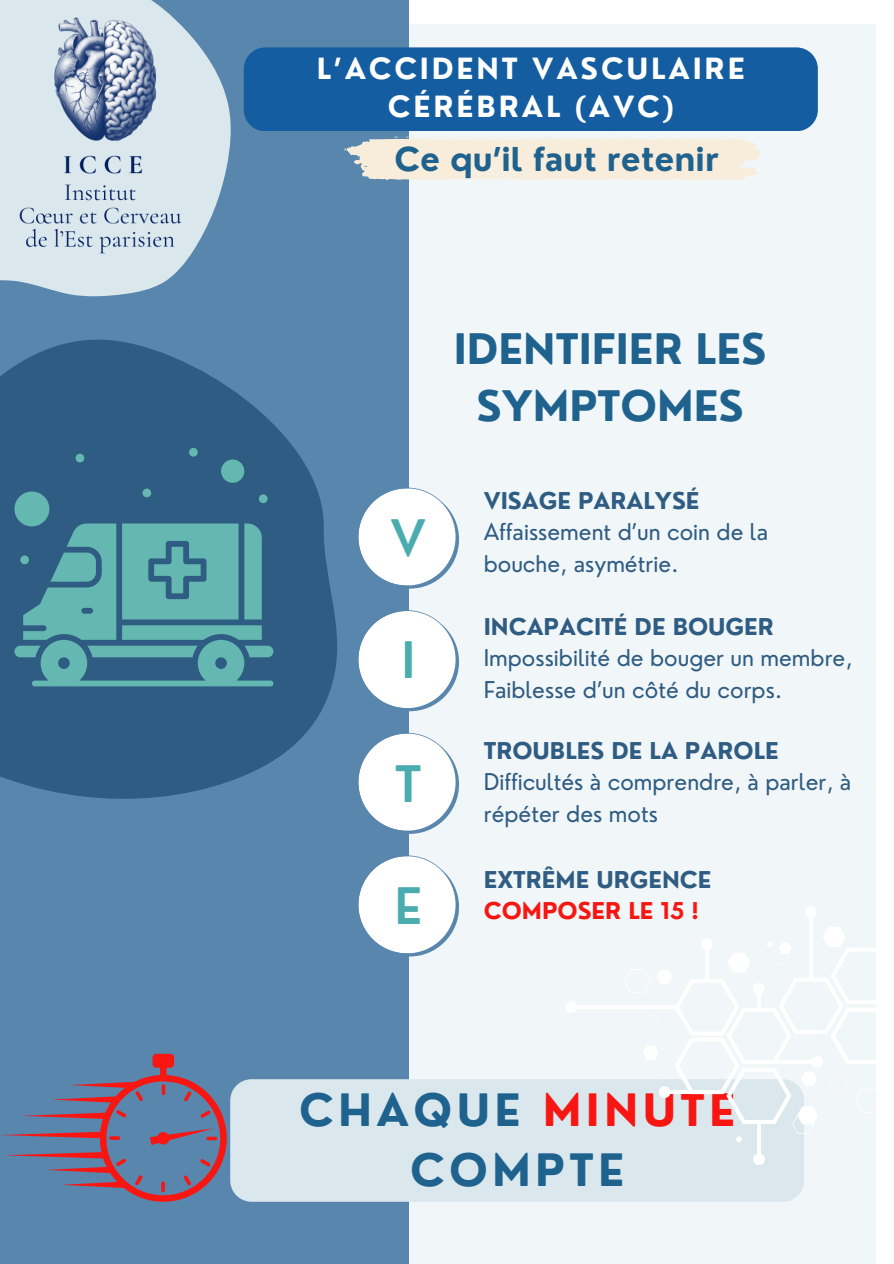
<style>
.page{position:relative;width:894px;height:1264px;background:#fff}
.page>*{position:absolute;margin:0;border:0;box-sizing:border-box;transform-origin:0 0}
.t1{font:600 49.05px "Nourd";color:#4bacaf}
.t2{font:700 43.5px/59.7px "Nourd";letter-spacing:.1em;color:#1f628e;text-align:center}
.t3{font:700 40.95px/57.3px "Nourd";color:#1f628e;text-align:center}
.t4{font:700 31.95px "Nourd";color:#1f628e}
.t5{font:700 28.5px/38.2px "Nourd";letter-spacing:.1em;color:#fff;text-align:center}
.t6{font:22.65px/31.5px "Nourd";color:#2f5c82}
.t7{font:700 22.65px/31.5px "Nourd";color:#2f5c82}
.s1{color:#f81612}
</style>
<div class="page">
<div style="left:79px;top:24px;width:796px;height:1239px;background:#f1f6f8"></div>
<div style="left:0;top:0;width:408px;height:1263px;background:#5986ad"></div>
<svg style="left:358px;top:487px;width:101px;height:101px"></svg>
<svg style="left:358px;top:610px;width:101px;height:101px"></svg>
<svg style="left:358px;top:732px;width:101px;height:101px"></svg>
<svg style="left:358px;top:855px;width:101px;height:101px"></svg>
<svg style="left:0;top:339px;width:337px;height:460px;fill:#2f5c82"></svg>
<svg style="left:0;top:0;width:231px;height:297px;fill:#dae7ed"></svg>
<img style="left:0;top:8px;width:226px;height:246px">
<div style="left:14px;top:491px;width:35px;height:35px;background:#64b8b1;border-radius:50%"></div>
<div style="left:221px;top:459px;width:23px;height:24px;background:#64b8b1;border-radius:50%"></div>
<div style="left:259px;top:494px;width:8px;height:9px;background:#64b8b1;border-radius:50%"></div>
<div style="left:189px;top:448px;width:9px;height:8px;background:#64b8b1;border-radius:50%"></div>
<div style="left:142px;top:488px;width:9px;height:9px;background:#64b8b1;border-radius:50%"></div>
<div style="left:76px;top:453px;width:8px;height:9px;background:#64b8b1;border-radius:50%"></div>
<svg style="left:14px;top:523px;width:259px;height:163px;background:#50959f"></svg>
<div style="left:230px;top:1079px;width:573px;height:122px;background:#dae7ed;border-radius:21px"></div>
<svg style="left:1px;top:1053px;width:225px;height:148px"></svg>
<div style="left:244px;top:47px;width:573px;height:84px;background:#145da0;border-radius:21px"></div>
<svg style="left:344px;top:136px;width:416px;height:45px"></svg>
<hr style="left:570px;top:1005px;width:106px;height:4px;background:#fff">
<div style="left:565px;top:1001px;width:11px;height:12px;background:#fff;border-radius:50%"></div>
<svg style="left:757px;top:1142px;width:3px;height:11px"></svg>
<div style="left:752px;top:1153px;width:12px;height:11px;background:#fff;border-radius:50%"></div>
<div style="left:804px;top:906px;width:12px;height:11px;background:#fff;border-radius:50%"></div>
<svg style="left:624px;top:913px;width:252px;height:229px"></svg>
<p class="t5" style="left:316px;top:49px;width:429px">L’ACCIDENT VASCULAIRE<br>CÉRÉBRAL (AVC)</p>
<p class="t4" style="left:394px;top:139px;width:326px">Ce qu’il faut retenir</p>
<p class="t1" style="left:390px;top:507px;width:37px">V</p>
<p class="t1" style="left:401px;top:629px;width:15px">I</p>
<p class="t1" style="left:395px;top:752px;width:28px">T</p>
<p class="t1" style="left:394px;top:875px;width:29px">E</p>
<h3 class="t3" style="left:453px;top:320px;width:314px">IDENTIFIER LES<br>SYMPTOMES</h3>
<p class="t7" style="left:483px;top:484px;width:217px">VISAGE PARALYSÉ</p>
<p class="t6" style="left:483px;top:516px;width:286px">Affaissement d’un coin de la bouche, asymétrie.</p>
<p class="t7" style="left:483px;top:610px;width:291px">INCAPACITÉ DE BOUGER</p>
<h2 class="t6" style="left:483px;top:642px;width:370px">Impossibilité de bouger un membre,<br>Faiblesse d’un côté du corps.</h2>
<h1 class="t7" style="left:483px;top:734px;width:296px">TROUBLES DE LA PAROLE</h1>
<p class="t6" style="left:483px;top:765px;width:369px">Difficultés à comprendre, à parler, à répéter des mots</p>
<p class="t7" style="left:483px;top:863px;width:229px">EXTRÊME URGENCE<br><span class="s1">COMPOSER LE 15 !</span></p>
<p class="t2" style="left:299px;top:1080px;width:437px">CHAQUE <span class="s1">MINUTE<br></span>COMPTE</p>
</div>
